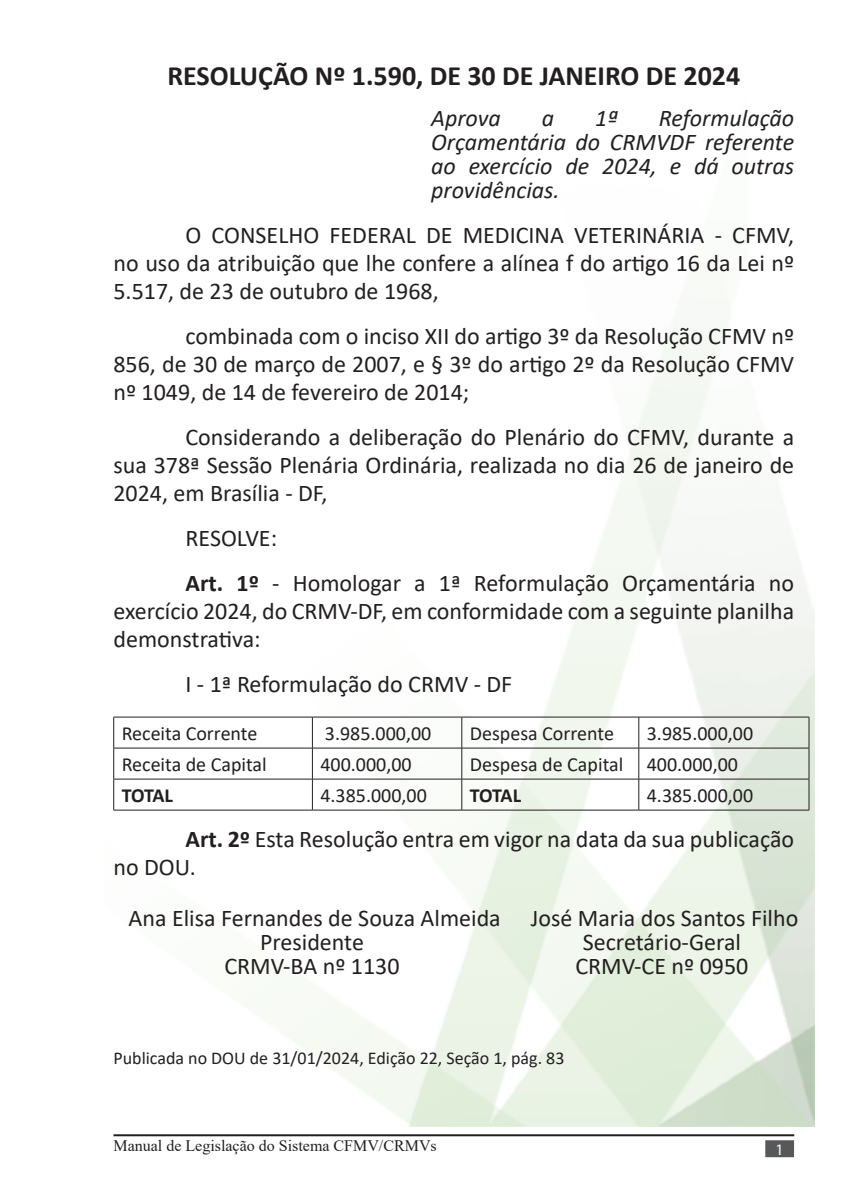
<style>
.page{position:relative;width:851px;height:1191px;background:#fff}
.page>*{position:absolute;margin:0;border:0;box-sizing:border-box;transform-origin:0 0}
.t1{font:700 28px "Calibri";color:#231f20}
.t2{font:24px/28px "Calibri";color:#231f20;text-align:justify}
.t3{font:italic 24px/24px "Calibri";color:#231f20;text-align:justify}
.t4{font:20px "Calibri";color:#231f20}
.t5{font:700 20px "Calibri";letter-spacing:-.025em;color:#231f20}
.t6{font:18px "Calibri";color:#231f20}
.t7{font:16px "Times New Roman";color:#231f20}
.Apresentação{font:16px "Myriad Pro";color:#fff}
.s1{font-weight:700}
</style>
<div class="page">
<hr style="left:113px;top:1134px;width:681px;height:2px;background:#231f20">
<div style="left:765px;top:1140px;width:28px;height:17px;background:#57585a;border:2px solid #57585a"></div>
<img style="left:113px;top:319px;width:701px;height:807px">
<hr style="left:113px;top:716px;width:199px;height:1px;background:#231f20">
<hr style="left:113px;top:717px;width:1px;height:31px;background:#231f20">
<hr style="left:312px;top:716px;width:149px;height:1px;background:#231f20">
<hr style="left:312px;top:717px;width:1px;height:31px;background:#231f20">
<hr style="left:461px;top:716px;width:177px;height:1px;background:#231f20">
<hr style="left:461px;top:717px;width:1px;height:31px;background:#231f20">
<hr style="left:638px;top:716px;width:171px;height:1px;background:#231f20">
<hr style="left:638px;top:717px;width:1px;height:31px;background:#231f20">
<hr style="left:808px;top:717px;width:1px;height:31px;background:#231f20">
<hr style="left:113px;top:747px;width:199px;height:1px;background:#231f20">
<hr style="left:113px;top:748px;width:1px;height:31px;background:#231f20">
<hr style="left:312px;top:747px;width:149px;height:1px;background:#231f20">
<hr style="left:312px;top:748px;width:1px;height:31px;background:#231f20">
<hr style="left:461px;top:747px;width:177px;height:1px;background:#231f20">
<hr style="left:461px;top:748px;width:1px;height:31px;background:#231f20">
<hr style="left:638px;top:747px;width:171px;height:1px;background:#231f20">
<hr style="left:638px;top:748px;width:1px;height:31px;background:#231f20">
<hr style="left:808px;top:748px;width:1px;height:31px;background:#231f20">
<hr style="left:113px;top:778px;width:199px;height:1px;background:#231f20">
<hr style="left:113px;top:779px;width:1px;height:31px;background:#231f20">
<hr style="left:312px;top:778px;width:149px;height:1px;background:#231f20">
<hr style="left:312px;top:779px;width:1px;height:31px;background:#231f20">
<hr style="left:461px;top:778px;width:177px;height:1px;background:#231f20">
<hr style="left:461px;top:779px;width:1px;height:31px;background:#231f20">
<hr style="left:638px;top:778px;width:171px;height:1px;background:#231f20">
<hr style="left:638px;top:779px;width:1px;height:31px;background:#231f20">
<hr style="left:808px;top:779px;width:1px;height:31px;background:#231f20">
<hr style="left:113px;top:809px;width:199px;height:1px;background:#231f20">
<hr style="left:312px;top:809px;width:149px;height:1px;background:#231f20">
<hr style="left:461px;top:809px;width:177px;height:1px;background:#231f20">
<hr style="left:638px;top:809px;width:171px;height:1px;background:#231f20">
<p class="t1" style="left:167px;top:55px;width:574px">RESOLUÇÃO Nº 1.590, DE 30 DE JANEIRO DE 2024</p>
<p class="t3" style="left:431px;top:105px;width:71px">Aprova</p>
<p class="t3" style="left:542px;top:105px;width:14px">a</p>
<p class="t3" style="left:595px;top:105px;width:24px">1ª</p>
<p class="t3" style="left:431px;top:105px;width:364px;text-indent:228px">Reformulação Orçamentária do CRMVDF referente ao exercício de 2024, e dá outras providências.</p>
<p class="t2" style="left:113px;top:220px;width:682px;text-indent:72px">O CONSELHO FEDERAL DE MEDICINA VETERINÁRIA - CFMV, no uso da atribuição que lhe confere a alínea f do artigo 16 da Lei nº 5.517, de 23 de outubro de 1968,</p>
<p class="t2" style="left:113px;top:321px;width:682px;text-indent:72px">combinada com o inciso XII do artigo 3º da Resolução CFMV nº 856, de 30 de março de 2007, e § 3º do artigo 2º da Resolução CFMV nº 1049, de 14 de fevereiro de 2014;</p>
<p class="t2" style="left:113px;top:422px;width:682px;text-indent:72px">Considerando a deliberação do Plenário do CFMV, durante a sua 378ª Sessão Plenária Ordinária, realizada no dia 26 de janeiro de 2024, em Brasília - DF,</p>
<p class="t2" style="left:185px;top:523px;width:93px">RESOLVE:</p>
<p class="t2" style="left:113px;top:568px;width:682px;text-indent:72px"><span class="s1">Art. 1º</span> - Homologar a 1ª Reformulação Orçamentária no exercício 2024, do CRMV-DF, em conformidade com a seguinte planilha demonstrativa:</p>
<p class="t2" style="left:185px;top:669px;width:328px">I - 1ª Reformulação do CRMV - DF</p>
<p class="t4" style="left:122px;top:719px;width:137px">Receita Corrente</p>
<p class="t4" style="left:325px;top:719px;width:108px">3.985.000,00</p>
<p class="t4" style="left:469px;top:719px;width:146px">Despesa Corrente</p>
<p class="t4" style="left:646px;top:719px;width:108px">3.985.000,00</p>
<p class="t4" style="left:122px;top:750px;width:146px">Receita de Capital</p>
<p class="t4" style="left:320px;top:750px;width:93px">400.000,00</p>
<p class="t4" style="left:469px;top:750px;width:155px">Despesa de Capital</p>
<p class="t4" style="left:646px;top:750px;width:93px">400.000,00</p>
<p class="t5" style="left:122px;top:781px;width:53px">TOTAL</p>
<p class="t4" style="left:320px;top:781px;width:108px">4.385.000,00</p>
<p class="t5" style="left:469px;top:781px;width:53px">TOTAL</p>
<p class="t4" style="left:646px;top:781px;width:108px">4.385.000,00</p>
<p class="t2" style="left:113px;top:824px;width:682px;text-indent:72px"><span class="s1">Art. 2º</span> Esta Resolução entra em vigor na data da sua publicação no DOU.</p>
<p class="t2" style="left:129px;top:904px;width:373px">Ana Elisa Fernandes de Souza Almeida</p>
<p class="t2" style="left:260px;top:928px;width:105px">Presidente</p>
<p class="t2" style="left:224px;top:952px;width:177px">CRMV-BA nº 1130</p>
<p class="t2" style="left:530px;top:904px;width:269px">José Maria dos Santos Filho</p>
<p class="t2" style="left:582px;top:928px;width:160px">Secretário-Geral</p>
<p class="t2" style="left:575px;top:952px;width:174px">CRMV-CE nº 0950</p>
<p class="t6" style="left:113px;top:1046px;width:452px">Publicada no DOU de 31/01/2024, Edição 22, Seção 1, pág. 83</p>
<p class="t7" style="left:113px;top:1134px;width:325px">Manual de Legislação do Sistema CFMV/CRMVs</p>
<p class="Apresentação" style="left:775px;top:1139px;width:10px">1</p>
</div>
